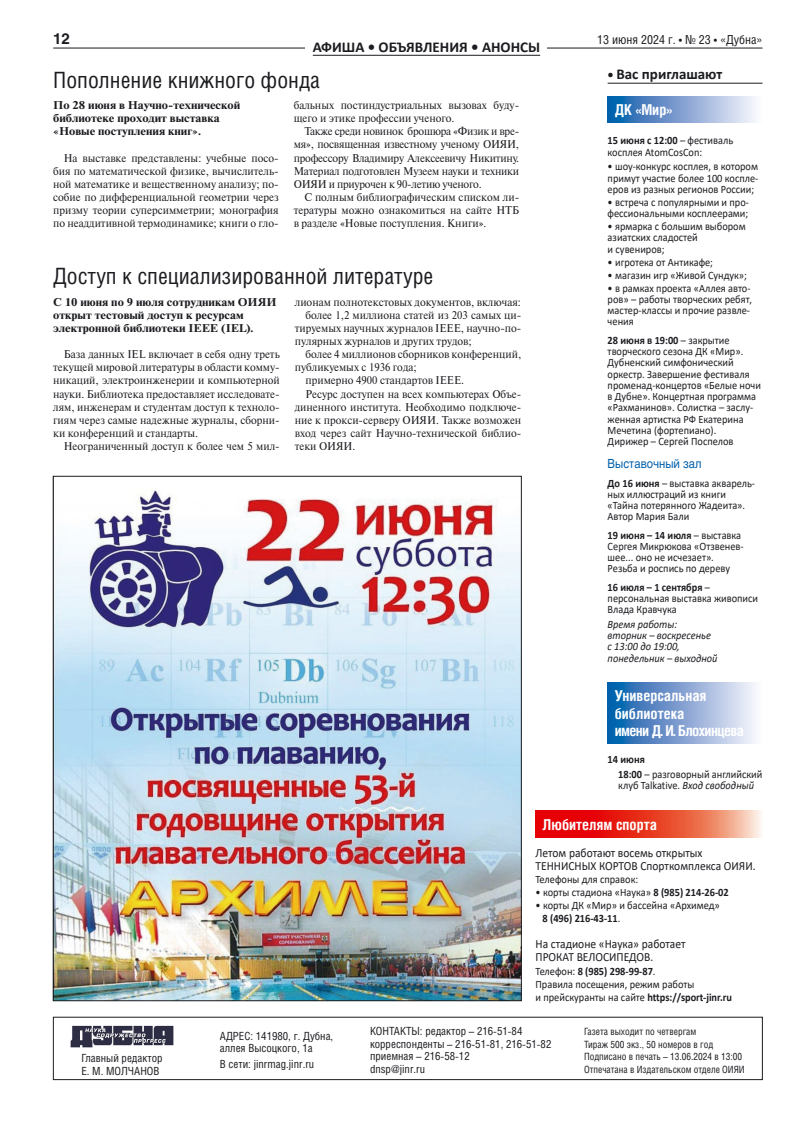
<style>
.page{position:relative;width:798px;height:1134px;background:#fff}
.page>*{position:absolute;margin:0;border:0;box-sizing:border-box;transform-origin:0 0}
.t1{font:22.5px "Helios Cond C";color:#1b1c20}
.t2{font:700 15px/17.5px "Helios Cond C";color:#fff}
.t3{font:700 15px "Calibri";color:#1b1c20}
.t4{font:700 15px "Helios C";color:#1b1c20}
.t5{font:12.5px/13.1px "Calibri";color:#1b1c20;scale:.92 1}
.t6{font:12.5px "Helios Cond C";color:#1b1c20}
.t7{font:12.5px "Helios C";color:#0060ac;scale:.9 1}
.t8{font:11.25px/13.1px "Newton C";color:#1b1c20;text-align:justify;scale:.95 1}
.t9{font:11.25px/11.2px "Calibri";color:#1b1c20;scale:.92 1}
.t10{font:11.25px/12.5px "Helios Cond C";color:#1b1c20}
.t11{font:700 11.25px/13.1px "Newton C";color:#1b1c20;scale:1.1 1}
.t12{font:italic 11.25px/11.2px "Calibri";color:#1b1c20;scale:.92 1}
.t13{font:10px/12.5px "Helios Cond C";color:#1b1c20}
.s1{font-size:12.5px}
.s2{font-weight:700}
.s3{font-style:italic}
</style>
<div class="page">
<hr style="left:53px;top:48px;width:709px;height:1px;background:#1b1c20">
<div style="left:53px;top:1017px;width:709px;height:63px;border:1px solid #1b1c20"></div>
<img style="left:71px;top:1025px;width:103px;height:22px">
<div style="left:305px;top:37px;width:242px;height:15px;background:#fff"></div>
<hr style="left:313px;top:55px;width:227px;height:1px;background:#1b1c20">
<hr style="left:607px;top:83px;width:155px;height:1px;background:#1b1c20">
<svg style="left:607px;top:96px;width:149px;height:26px;background:#7ea3d1"></svg>
<svg style="left:607px;top:682px;width:149px;height:61px;background:#7ea3d1"></svg>
<img style="left:55px;top:489px;width:464px;height:510px">
<svg style="left:535px;top:811px;width:226px;height:26px;background:#ea4939"></svg>
<h2 class="t4" style="left:53px;top:29px;width:18px">12</h2>
<p class="t6" style="left:596px;top:32px;width:167px">13 июня 2024 г. • № 23 • «Дубна»</p>
<h2 class="t3" style="left:313px;top:36px;width:229px">АФИША • ОБЪЯВЛЕНИЯ • АНОНСЫ</h2>
<h1 class="t1" style="left:53px;top:66px;width:268px">Пополнение книжного фонда</h1>
<p class="t11" style="left:53px;top:99px;width:171px">По 28 июня в Научно-технической библиотеке проходит выставка «Новые поступления книг».</p>
<p class="t8" style="left:53px;top:151px;width:239px;text-indent:11px">На выставке представлены: учебные посо&shy;бия по математической физике, вычислитель&shy;ной математике и вещественному анализу; по&shy;собие по дифференциальной геометрии через призму теории суперсимметрии; монография по неаддитивной термодинамике; книги о гло-</p>
<p class="t8" style="left:293px;top:99px;width:239px">бальных постиндустриальных вызовах буду&shy;щего и этике профессии ученого.</p>
<p class="t8" style="left:293px;top:125px;width:239px;text-indent:11px">Также среди новинок брошюра «Физик и вре&shy;мя», посвященная известному ученому ОИЯИ, профессору Владимиру Алексеевичу Никитину.<br>Материал подготовлен Музеем науки и техники ОИЯИ и приурочен к 90-летию ученого.</p>
<p class="t8" style="left:293px;top:191px;width:239px;text-indent:11px">С полным библиографическим списком ли&shy;тературы можно ознакомиться на сайте НТБ в разделе «Новые поступления. Книги».</p>
<h1 class="t1" style="left:53px;top:263px;width:381px">Доступ к специализированной литературе</h1>
<p class="t11" style="left:53px;top:295px;width:205px">C 10 июня по 9 июля сотрудникам ОИЯИ открыт тестовый доступ к ресурсам электронной библиотеки IEEE (IEL).</p>
<p class="t8" style="left:53px;top:348px;width:240px;text-indent:11px">База данных IEL включает в себя одну треть текущей мировой литературы в области комму&shy;никаций, электроинженерии и компьютерной науки. Библиотека предоставляет исследовате&shy;лям, инженерам и студентам доступ к техноло&shy;гиям через самые надежные журналы, сборни&shy;ки конференций и стандарты.</p>
<p class="t8" style="left:64px;top:440px;width:229px">Неограниченный доступ к более чем 5 мил-</p>
<p class="t8" style="left:295px;top:295px;width:239px">лионам полнотекстовых документов, включая:</p>
<p class="t8" style="left:305px;top:309px;width:229px">более 1,2 миллиона статей из 203 самых ци-</p>
<p class="t8" style="left:295px;top:322px;width:240px">тируемых научных журналов IEEE, научно-по-</p>
<p class="t8" style="left:295px;top:335px;width:188px">пулярных журналов и других трудов;</p>
<p class="t8" style="left:305px;top:348px;width:229px">более 4 миллионов сборников конференций,</p>
<p class="t8" style="left:295px;top:361px;width:130px">публикуемых с 1936 года;</p>
<p class="t8" style="left:305px;top:374px;width:168px">примерно 4900 стандартов IEEE.</p>
<p class="t8" style="left:305px;top:387px;width:229px">Ресурс доступен на всех компьютерах Объе-</p>
<p class="t8" style="left:295px;top:400px;width:240px">диненного института. Необходимо подключе-</p>
<p class="t8" style="left:295px;top:413px;width:240px">ние к прокси-серверу ОИЯИ. Также возможен</p>
<p class="t8" style="left:295px;top:427px;width:240px">вход через сайт Научно-технической библио-</p>
<p class="t8" style="left:295px;top:440px;width:65px">теки ОИЯИ.</p>
<h2 class="t3" style="left:607px;top:64px;width:116px"><span class="s1">•</span> Вас приглашают</h2>
<h2 class="t2" style="left:614px;top:101px;width:59px">ДК «Мир»</h2>
<p class="t9" style="left:607px;top:135px;width:138px"><span class="s2">15 июня с 12:00</span> – фестиваль косплея AtomCosCon:</p>
<p class="t9" style="left:607px;top:161px;width:165px;text-align:justify">• шоу-конкурс косплея, в котором примут участие более 100 коспле&shy;еров из разных регионов России;</p>
<p class="t9" style="left:607px;top:196px;width:155px">• встреча с популярными и про&shy;фессиональными косплеерами;</p>
<p class="t9" style="left:607px;top:220px;width:151px">• ярмарка с большим выбором азиатских сладостей<br>и сувениров;</p>
<p class="t9" style="left:607px;top:256px;width:116px">• игротека от Антикафе;</p>
<p class="t9" style="left:607px;top:269px;width:153px">• магазин игр «Живой Сундук»;</p>
<p class="t9" style="left:607px;top:282px;width:158px">• в рамках проекта «Аллея авто&shy;ров» – работы творческих ребят, мастер-классы и прочие развле&shy;чения</p>
<p class="t9" style="left:607px;top:334px;width:168px"><span class="s2">28 июня в 19:00</span> – закрытие творческого сезона ДК «Мир».<br>Дубненский симфонический оркестр. Завершение фестиваля променад-концертов «Белые ночи в Дубне». Концертная программа «Рахманинов». Солистка – заслу&shy;женная артистка РФ Екатерина<br>Мечетина (фортепиано).<br>Дирижер – Сергей Поспелов</p>
<p class="t7" style="left:607px;top:456px;width:106px">Выставочный зал</p>
<p class="t9" style="left:607px;top:477px;width:162px"><span class="s2">До 16 июня</span> – выставка акварель&shy;ных иллюстраций из книги «Тайна потерянного Жадеита».<br>Автор Мария Бали</p>
<p class="t9" style="left:607px;top:529px;width:149px"><span class="s2">19 июня – 14 июля</span> – выставка<br>Сергея Микрюкова «Отзвенев&shy;шее... оно не исчезает».<br>Резьба и роспись по дереву</p>
<p class="t9" style="left:607px;top:581px;width:165px"><span class="s2">16 июля – 1 сентября</span> – персональная выставка живописи<br>Влада Кравчука</p>
<p class="t12" style="left:607px;top:618px;width:121px">Время работы: вторник – воскресенье с 13:00 до 19:00, понедельник – выходной</p>
<h2 class="t2" style="left:614px;top:687px;width:131px">Универсальная библиотека<br>имени Д. И. Блохинцева</h2>
<p class="t9" style="left:618px;top:752px;width:158px;line-height:14.8px;text-indent:-11px"><span class="s2">14 июня<br>18:00</span> – разговорный английский</p>
<p class="t9" style="left:618px;top:779px;width:149px">клуб Talkative. <span class="s3">Вход свободный</span></p>
<h2 class="t2" style="left:542px;top:815px;width:116px">Любителям спорта</h2>
<p class="t5" style="left:535px;top:845px;width:240px">Летом работают восемь открытых<br>ТЕННИСНЫХ КОРТОВ Спорткомплекса ОИЯИ.</p>
<p class="t9" style="left:535px;top:873px;width:113px">Телефоны для справок:</p>
<p class="t9" style="left:535px;top:886px;width:211px">• корты стадиона «Наука» <span class="s2">8 (985) 214-26-02</span></p>
<p class="t9" style="left:542px;top:898px;width:194px;line-height:13.1px;text-indent:-7px">• корты ДК «Мир» и бассейна «Архимед»<br><span class="s2">8 (496) 216-43-11</span>.</p>
<p class="t5" style="left:535px;top:937px;width:164px">На стадионе «Наука» работает<br>ПРОКАТ ВЕЛОСИПЕДОВ.</p>
<p class="t9" style="left:535px;top:964px;width:215px;line-height:13.1px">Телефон: <span class="s2">8 (985) 298-99-87</span>.<br>Правила посещения, режим работы<br>и прейскуранты на сайте <span class="s2">https://sport-jinr.ru</span></p>
<p class="t10" style="left:81px;top:1052px;width:83px">Главный редактор<br>Е. М. МОЛЧАНОВ</p>
<p class="t10" style="left:220px;top:1029px;width:115px">АДРЕС: 141980, г. Дубна, аллея Высоцкого, 1а</p>
<p class="t10" style="left:220px;top:1058px;width:96px">В сети: jinrmag.jinr.ru</p>
<p class="t10" style="left:370px;top:1025px;width:183px">КОНТАКТЫ: редактор – 216-51-84 корреспонденты – 216-51-81, 216-51-82 приемная – 216-58-12<br>dnsp@jinr.ru</p>
<p class="t13" style="left:583px;top:1025px;width:162px">Газета выходит по четвергам<br>Тираж 500 экз., 50 номеров в год Подписано в печать – 13.06.2024 в 13:00<br>Отпечатана в Издательском отделе ОИЯИ</p>
</div>
